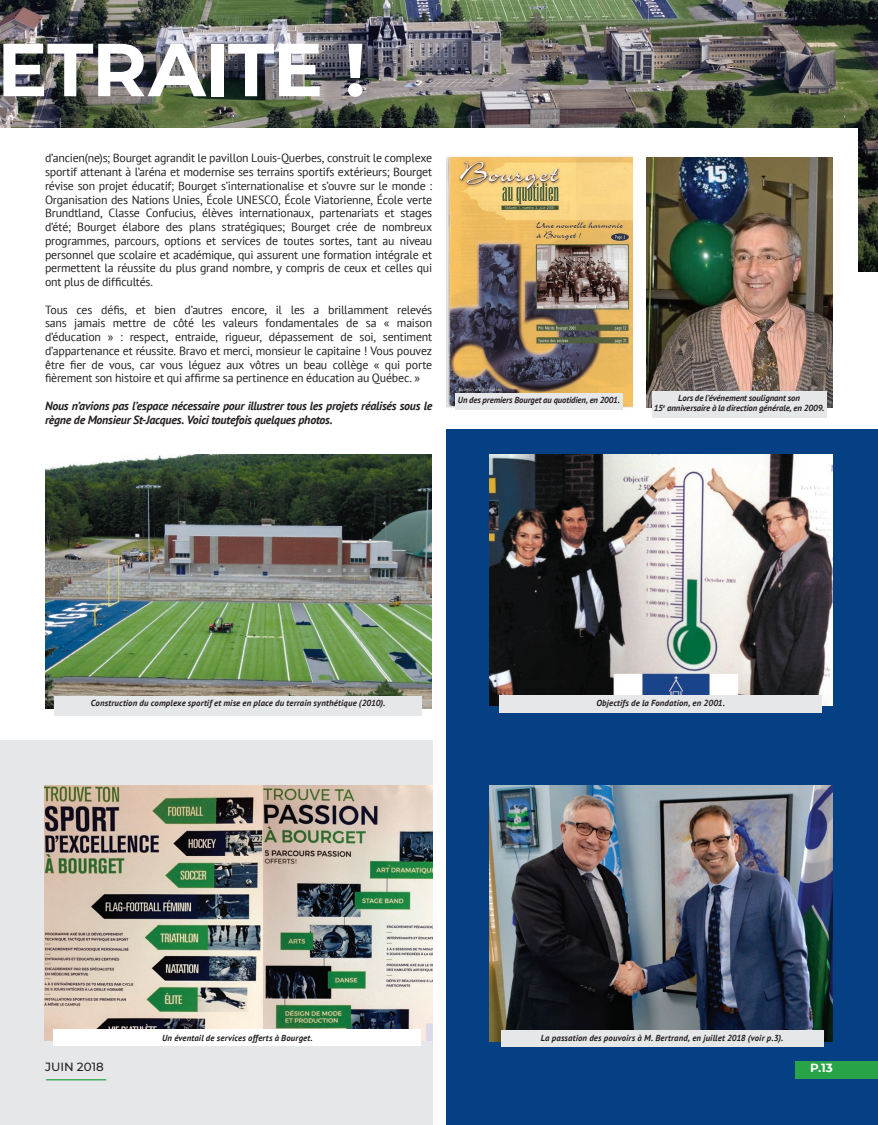
<style>
.page{position:relative;width:878px;height:1125px;background:#fff}
.page>*{position:absolute;margin:0;border:0;box-sizing:border-box;transform-origin:0 0}
.t1{font:700 75px "Montserrat";letter-spacing:-.015em;color:#fff}
.t2{font:11.88px/13.8px "PT Sans";letter-spacing:-.02em;color:#231f20;text-align:justify}
.t3{font:italic 700 11.88px/13.8px "PT Sans";letter-spacing:-.02em;color:#231f20}
.t4{font:500 11.88px "Montserrat";color:#231f20}
.t5{font:700 11.88px "Montserrat";color:#fff}
.t6{font:italic 700 8.75px "PT Sans";letter-spacing:.015em;color:#231f20}
.t7{font:italic 700 8.75px/10px "PT Sans";letter-spacing:-.005em;color:#231f20;text-align:center}
</style>
<div class="page">
<img style="left:0;top:0;width:878px;height:272px">
<div style="left:446px;top:429px;width:432px;height:696px;background:#054085"></div>
<div style="left:0;top:741px;width:432px;height:384px;background:#e6e7e9"></div>
<hr style="left:46px;top:1079px;width:60px;height:1px;background:#29a347">
<div style="left:795px;top:1061px;width:83px;height:18px;background:#29a347"></div>
<div style="left:0;top:129px;width:857px;height:193px;background:#fff"></div>
<img style="left:646px;top:158px;width:186px;height:249px">
<div style="left:652px;top:391px;width:174px;height:27px;background:#e6e7e9"></div>
<img style="left:446px;top:156px;width:186px;height:252px">
<div style="left:455px;top:393px;width:168px;height:17px;background:#e6e7e9"></div>
<img style="left:45px;top:454px;width:386px;height:255px">
<div style="left:54px;top:696px;width:367px;height:19px;background:#e6e7e9"></div>
<img style="left:490px;top:786px;width:342px;height:256px">
<div style="left:500px;top:1030px;width:323px;height:16px;background:#e6e7e9"></div>
<img style="left:44px;top:786px;width:388px;height:254px">
<div style="left:53px;top:1030px;width:368px;height:16px;background:#fff"></div>
<img style="left:490px;top:454px;width:342px;height:251px">
<div style="left:499px;top:695px;width:322px;height:18px;background:#e6e7e9"></div>
<h1 class="t1" style="left:-3px;top:16px;width:370px">ETRAITE !</h1>
<p class="t2" style="left:45px;top:151px;width:388px">d’ancien(ne)s; Bourget agrandit le pavillon Louis-Querbes, construit le complexe sportif attenant à l’aréna et modernise ses terrains sportifs extérieurs; Bourget révise son projet éducatif; Bourget s’internationalise et s’ouvre sur le monde :<br>Organisation des Nations Unies, École UNESCO, École Viatorienne, École verte Brundtland, Classe Confucius, élèves internationaux, partenariats et stages d’été; Bourget élabore des plans stratégiques; Bourget crée de nombreux programmes, parcours, options et services de toutes sortes, tant au niveau personnel que scolaire et académique, qui assurent une formation intégrale et permettent la réussite du plus grand nombre, y compris de ceux et celles qui ont plus de difficultés.</p>
<p class="t2" style="left:45px;top:302px;width:388px">Tous ces défis, et bien d’autres encore, il les a brillamment relevés sans jamais mettre de côté les valeurs fondamentales de sa « maison d’éducation » : respect, entraide, rigueur, dépassement de soi, sentiment d’appartenance et réussite. Bravo et merci, monsieur le capitaine ! Vous pouvez être fier de vous, car vous léguez aux vôtres un beau collège « qui porte fièrement son histoire et qui affirme sa pertinence en éducation au Québec. »</p>
<p class="t3" style="left:45px;top:399px;width:389px">Nous n’avions pas l’espace nécessaire pour illustrer tous les projets réalisés sous le règne de Monsieur St-Jacques. Voici toutefois quelques photos.</p>
<p class="t7" style="left:653px;top:393px;width:172px">Lors de l’événement soulignant son<br>15<sup>e</sup> anniversaire à la direction générale, en 2009.</p>
<p class="t7" style="left:458px;top:395px;width:163px">Un des premiers Bourget au quotidien, en 2001.</p>
<p class="t6" style="left:91px;top:698px;width:296px">Construction du complexe sportif et mise en place du terrain synthétique (2010).</p>
<p class="t6" style="left:596px;top:697px;width:130px">Objectifs de la Fondation, en 2001.</p>
<p class="t6" style="left:162px;top:1032px;width:152px">Un éventail de services offerts à Bourget.</p>
<p class="t6" style="left:540px;top:1032px;width:244px">La passation des pouvoirs à M. Bertrand, en juillet 2018 (voir p.3).</p>
<p class="t4" style="left:45px;top:1059px;width:60px">JUIN 2018</p>
<p class="t5" style="left:810px;top:1060px;width:24px">P.13</p>
</div>
